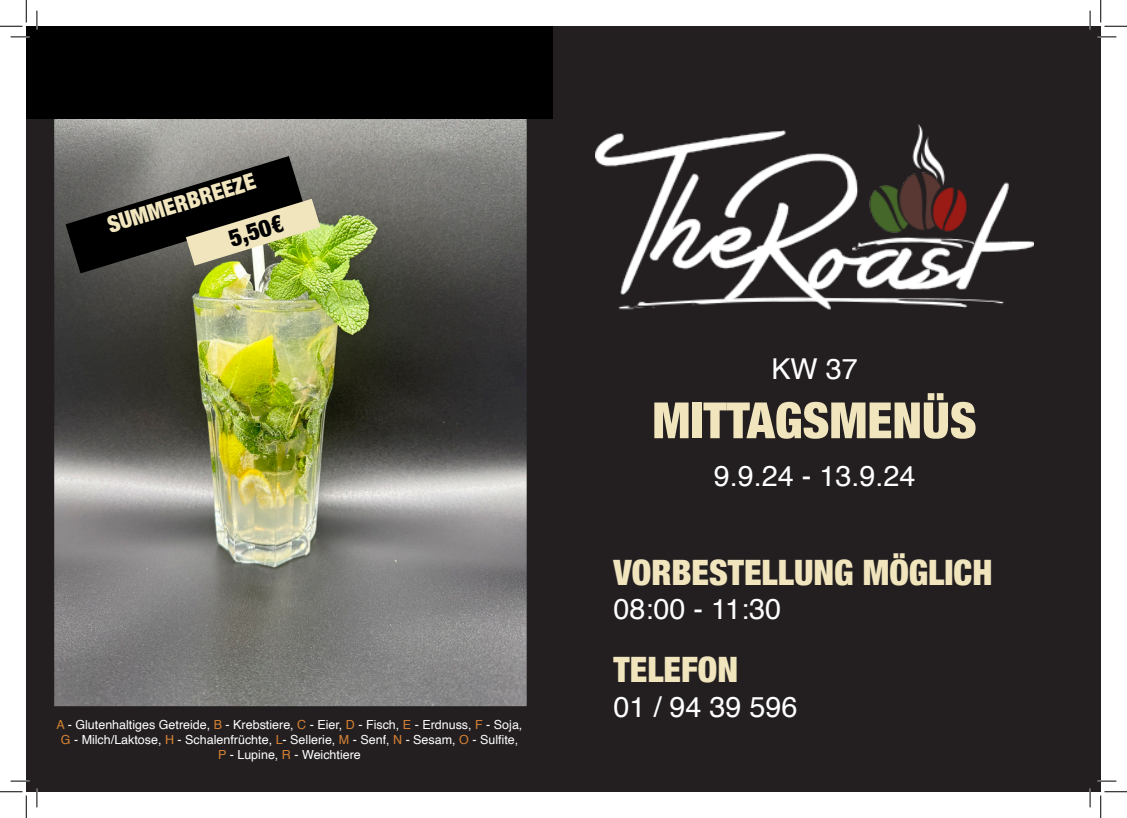
<style>
.page{position:relative;width:1127px;height:818px;background:#fff}
.page>*{position:absolute;margin:0;border:0;box-sizing:border-box;transform-origin:0 0}
.t1{font:900 condensed 50px "Helvetica Neue";color:#f1e5be}
.t2{font:900 condensed 35px "Helvetica Neue";color:#f1e5be}
.t3{font:28.75px "Helvetica";color:#fff}
.t4{font:900 condensed 23.75px "Helvetica Neue";color:#000002}
.t5{font:900 condensed 22.5px "Helvetica Neue";color:#f1e5be}
.t6{font:12.5px "Helvetica";color:#fff}
.s1{color:#d58134}
</style>
<div class="page">
<div style="left:26px;top:26px;width:1074px;height:766px;background:#231f20"></div>
<img style="left:54px;top:119px;width:472px;height:587px">
<div style="left:26px;top:26px;width:526px;height:93px;background:#000001"></div>
<img style="left:595px;top:124px;width:438px;height:186px">
<svg style="left:65px;top:156px;width:255px;height:117px;background:#5d5d4c"></svg>
<svg style="left:11px;top:36px;width:18px;height:2px"></svg>
<svg style="left:1097px;top:36px;width:18px;height:2px"></svg>
<svg style="left:11px;top:780px;width:18px;height:2px"></svg>
<svg style="left:1097px;top:780px;width:18px;height:2px"></svg>
<svg style="left:36px;top:11px;width:2px;height:18px"></svg>
<svg style="left:36px;top:788px;width:2px;height:19px"></svg>
<svg style="left:1089px;top:11px;width:1px;height:18px"></svg>
<svg style="left:1089px;top:788px;width:1px;height:19px"></svg>
<svg style="left:0;top:0;width:27px;height:27px"></svg>
<svg style="left:0;top:791px;width:27px;height:27px"></svg>
<svg style="left:1100px;top:0;width:26px;height:27px"></svg>
<svg style="left:1100px;top:791px;width:26px;height:27px"></svg>
<p class="t5" style="left:103px;top:208px;width:155px;rotate:-17deg">SUMMERBREEZE</p>
<p class="t4" style="left:224px;top:220px;width:57px;rotate:-17deg">5,50€</p>
<p class="t6" style="left:57px;top:714px;width:467px"><span class="s1">A</span> - Glutenhaltiges Getreide, <span class="s1">B</span> - Krebstiere, <span class="s1">C</span> - Eier, <span class="s1">D</span> - Fisch, <span class="s1">E</span> - Erdnuss, <span class="s1">F</span> - Soja,</p>
<p class="t6" style="left:61px;top:729px;width:459px"><span class="s1">G</span> - Milch/Laktose, <span class="s1">H</span> - Schalenfrüchte, <span class="s1">L</span>- Sellerie, <span class="s1">M</span> - Senf, <span class="s1">N</span> - Sesam, <span class="s1">O</span> - Sulfite,</p>
<p class="t6" style="left:218px;top:744px;width:144px"><span class="s1">P</span> - Lupine, <span class="s1">R</span> - Weichtiere</p>
<p class="t3" style="left:771px;top:347px;width:88px">KW 37</p>
<p class="t1" style="left:652px;top:379px;width:325px">MITTAGSMENÜS</p>
<p class="t3" style="left:713px;top:454px;width:203px">9.9.24 - 13.9.24</p>
<p class="t2" style="left:613px;top:543px;width:380px">VORBESTELLUNG MÖGLICH</p>
<p class="t3" style="left:613px;top:587px;width:169px">08:00 - 11:30</p>
<p class="t2" style="left:613px;top:641px;width:126px">TELEFON</p>
<p class="t3" style="left:613px;top:685px;width:185px">01 / 94 39 596</p>
</div>
